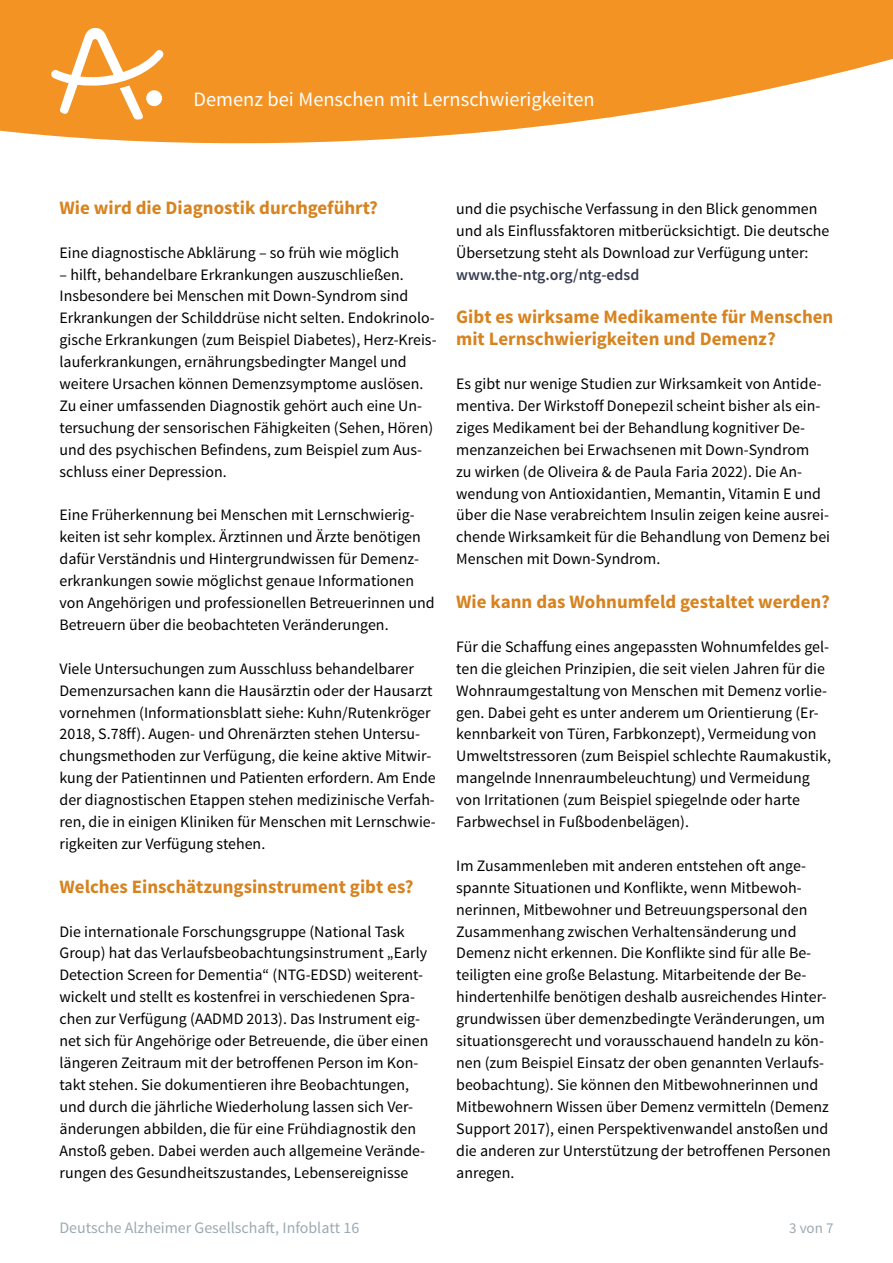
<style>
.page{position:relative;width:893px;height:1263px;background:#fff}
.page>*{position:absolute;margin:0;border:0;box-sizing:border-box;transform-origin:0 0}
.t1{font:20.4px "Source Sans Pro";color:#fff}
.Zwischenüberschrift_grösser{font:700 18.9px/21.9px "Source Sans Pro";color:#d78320}
.fließtext_ohne-Abstand{font:15.9px/21.9px "Source Sans Pro";color:#000}
.t2{font:15.9px "Source Sans Pro";color:#9ca9b1}
.t3{font:15px "Source Sans Pro";color:#9ca9b1}
.s1{font-weight:600;color:#363c50}
</style>
<div class="page">
<svg style="left:0;top:0;width:893px;height:143px;fill:#f39323"></svg>
<svg style="left:51px;top:28px;width:112px;height:92px"></svg>
<p class="t1" style="left:193px;top:87px;width:403px">Demenz bei Menschen mit Lernschwierigkeiten</p>
<p class="Zwischenüberschrift_grösser" style="left:60px;top:197px;width:320px">Wie wird die Diagnostik durchgeführt?</p>
<p class="fließtext_ohne-Abstand" style="left:60px;top:242px;width:341px">Eine diagnostische Abklärung – so früh wie möglich</p>
<p class="fließtext_ohne-Abstand" style="left:60px;top:264px;width:379px">– hilft, behandelbare Erkrankungen auszuschließen.<br>Insbesondere bei Menschen mit Down-Syndrom sind Erkrankungen der Schilddrüse nicht selten. Endokrinolo&shy;gische Erkrankungen (zum Beispiel Diabetes), Herz-Kreis&shy;lauferkrankungen, ernährungsbedingter Mangel und weitere Ursachen können Demenzsymptome auslösen.<br>Zu einer umfassenden Diagnostik gehört auch eine Un&shy;tersuchung der sensorischen Fähigkeiten (Sehen, Hören) und des psychischen Befindens, zum Beispiel zum Aus&shy;schluss einer Depression.</p>
<p class="fließtext_ohne-Abstand" style="left:60px;top:504px;width:377px">Eine Früherkennung bei Menschen mit Lernschwierig&shy;keiten ist sehr komplex. Ärztinnen und Ärzte benötigen dafür Verständnis und Hintergrundwissen für Demenz&shy;erkrankungen sowie möglichst genaue Informationen von Angehörigen und professionellen Betreuerinnen und Betreuern über die beobachteten Veränderungen.</p>
<p class="fließtext_ohne-Abstand" style="left:60px;top:658px;width:378px">Viele Untersuchungen zum Ausschluss behandelbarer Demenzursachen kann die Hausärztin oder der Hausarzt vornehmen (Informationsblatt siehe: Kuhn/Rutenkröger 2018, S.78ff). Augen- und Ohrenärzten stehen Untersu&shy;chungsmethoden zur Verfügung, die keine aktive Mitwir&shy;kung der Patientinnen und Patienten erfordern. Am Ende der diagnostischen Etappen stehen medizinische Verfah&shy;ren, die in einigen Kliniken für Menschen mit Lernschwie&shy;rigkeiten zur Verfügung stehen.</p>
<p class="Zwischenüberschrift_grösser" style="left:60px;top:876px;width:356px">Welches Einschätzungsinstrument gibt es?</p>
<p class="fließtext_ohne-Abstand" style="left:60px;top:921px;width:370px">Die internationale Forschungsgruppe (National Task Group) hat das Verlaufsbeobachtungsinstrument „Early Detection Screen for Dementia“ (NTG-EDSD) weiterent&shy;wickelt und stellt es kostenfrei in verschiedenen Spra&shy;chen zur Verfügung (AADMD 2013). Das Instrument eig&shy;net sich für Angehörige oder Betreuende, die über einen längeren Zeitraum mit der betroffenen Person im Kon&shy;takt stehen. Sie dokumentieren ihre Beobachtungen, und durch die jährliche Wiederholung lassen sich Ver&shy;änderungen abbilden, die für eine Frühdiagnostik den Anstoß geben. Dabei werden auch allgemeine Verände&shy;rungen des Gesundheitszustandes, Lebensereignisse</p>
<p class="fließtext_ohne-Abstand" style="left:456px;top:198px;width:375px">und die psychische Verfassung in den Blick genommen und als Einflussfaktoren mitberücksichtigt. Die deutsche Übersetzung steht als Download zur Verfügung unter: <span class="s1">www.the-ntg.org/ntg-edsd</span></p>
<p class="Zwischenüberschrift_grösser" style="left:456px;top:307px;width:379px">Gibt es wirksame Medikamente für Menschen mit Lernschwierigkeiten und Demenz?</p>
<p class="fließtext_ohne-Abstand" style="left:456px;top:373px;width:375px">Es gibt nur wenige Studien zur Wirksamkeit von Antide&shy;mentiva. Der Wirkstoff Donepezil scheint bisher als ein&shy;ziges Medikament bei der Behandlung kognitiver De&shy;menzanzeichen bei Erwachsenen mit Down-Syndrom<br>zu wirken (de Oliveira &amp; de Paula Faria 2022). Die An&shy;wendung von Antioxidantien, Memantin, Vitamin E und über die Nase verabreichtem Insulin zeigen keine ausrei&shy;chende Wirksamkeit für die Behandlung von Demenz bei Menschen mit Down-Syndrom.</p>
<p class="Zwischenüberschrift_grösser" style="left:456px;top:591px;width:375px">Wie kann das Wohnumfeld gestaltet werden?</p>
<p class="fließtext_ohne-Abstand" style="left:456px;top:636px;width:376px">Für die Schaffung eines angepassten Wohnumfeldes gel&shy;ten die gleichen Prinzipien, die seit vielen Jahren für die Wohnraumgestaltung von Menschen mit Demenz vorlie&shy;gen. Dabei geht es unter anderem um Orientierung (Er&shy;kennbarkeit von Türen, Farbkonzept), Vermeidung von Umweltstressoren (zum Beispiel schlechte Raumakustik, mangelnde Innenraumbeleuchtung) und Vermeidung von Irritationen (zum Beispiel spiegelnde oder harte Farbwechsel in Fußbodenbelägen).</p>
<p class="fließtext_ohne-Abstand" style="left:456px;top:855px;width:376px">Im Zusammenleben mit anderen entstehen oft ange&shy;spannte Situationen und Konflikte, wenn Mitbewoh&shy;nerinnen, Mitbewohner und Betreuungspersonal den Zusammenhang zwischen Verhaltensänderung und Demenz nicht erkennen. Die Konflikte sind für alle Be&shy;teiligten eine große Belastung. Mitarbeitende der Be&shy;hindertenhilfe benötigen deshalb ausreichendes Hinter&shy;grundwissen über demenzbedingte Veränderungen, um situationsgerecht und vorausschauend handeln zu kön&shy;nen (zum Beispiel Einsatz der oben genannten Verlaufs&shy;beobachtung). Sie können den Mitbewohnerinnen und Mitbewohnern Wissen über Demenz vermitteln (Demenz Support 2017), einen Perspektivenwandel anstoßen und die anderen zur Unterstützung der betroffenen Personen anregen.</p>
<p class="t2" style="left:60px;top:1218px;width:301px">Deutsche Alzheimer Gesellschaft, Infoblatt 16</p>
<p class="t3" style="left:789px;top:1219px;width:46px">3 von 7</p>
</div>
